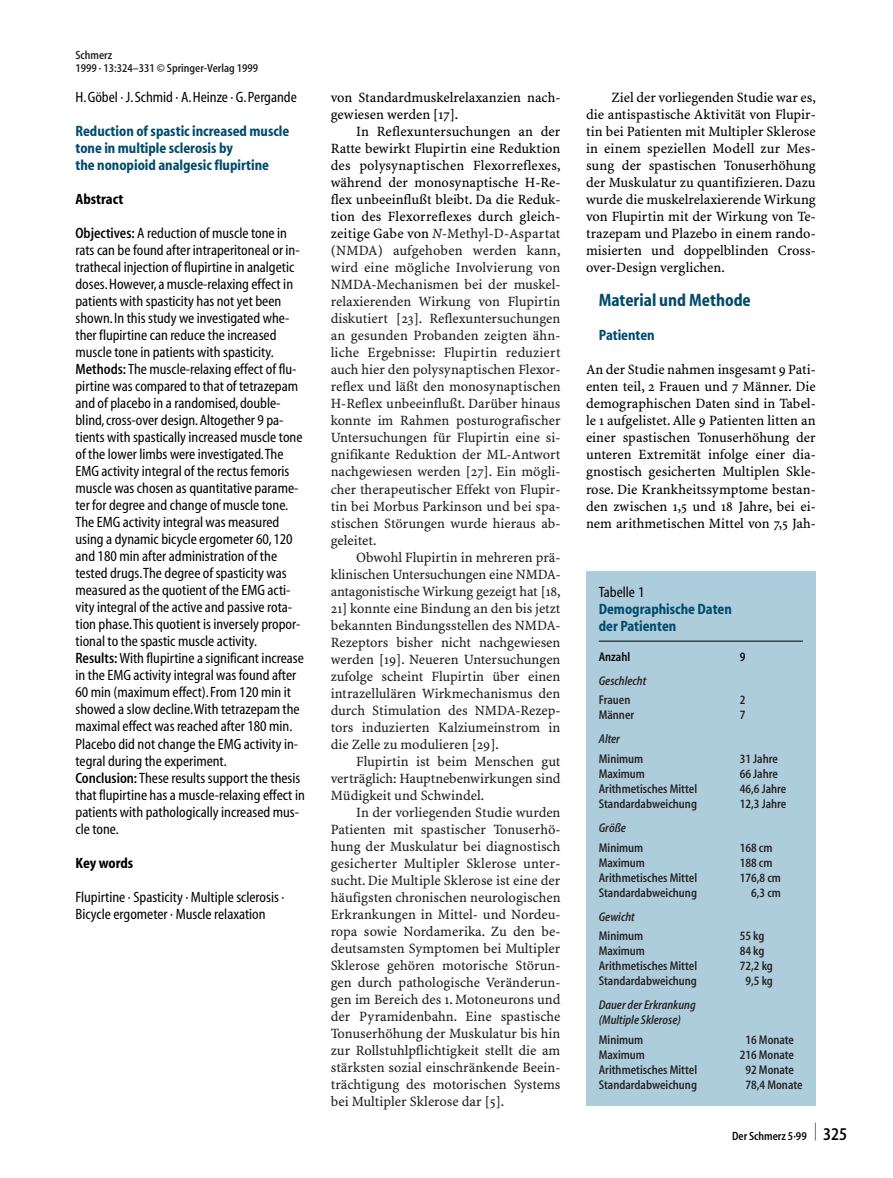
<style>
.page{position:relative;width:893px;height:1178px;background:#fff}
.page>*{position:absolute;margin:0;border:0;box-sizing:border-box;transform-origin:0 0}
.t1{font:18px "Myriad MM 700 400";color:#004b6c}
.t2{font:15px/17px "Myriad MM 400 400";color:#000}
.t3{font:15px/17px "Myriad MM 700 400";color:#004b6c}
.t4{font:15px "Myriad MM 700 400";color:#000}
.t5{font:14.25px/17px "S Minion Plus";color:#231f20;text-align:justify}
.t6{font:14.25px/17px "S Minion Plus";color:#000;text-align:justify}
.t7{font:12.75px "Myriad MM 530 400";color:#231f20}
.t8{font:12.75px/15px "Myriad MM It 530 400";color:#231f20}
.t9{font:12.75px "Myriad MM 530 400";color:#000}
.t10{font:12px/12.8px "Myriad MM 530 400";color:#231f20}
.t11{font:12px "Myriad MM 530 400";color:#000}
.s1{font-family:"Myriad MM 530 400"}
.s2{color:#000}
.s3{font-style:italic}
.s4{font-size:18px}
</style>
<div class="page">
<div style="left:586px;top:571px;width:229px;height:535px;background:#aecddc"></div>
<hr style="left:598px;top:640px;width:204px;height:1px;background:#000">
<p class="t10" style="left:75px;top:50px;width:184px">Schmerz<br>1999 · 13:324–331 © Springer-Verlag 1999</p>
<p class="t2" style="left:75px;top:88px;width:223px">H.Göbel · J.Schmid · A.Heinze · G.Pergande</p>
<p class="t3" style="left:75px;top:124px;width:215px">Reduction of spastic increased muscle tone in multiple sclerosis by<br>the nonopioid analgesic flupirtine</p>
<p class="t4" style="left:75px;top:193px;width:49px">Abstract</p>
<p class="t2" style="left:75px;top:224px;width:231px"><span class="s1">Objectives:</span> A reduction of muscle tone in rats can be found after intraperitoneal or in&shy;trathecal injection of flupirtine in analgetic doses.However,a muscle-relaxing effect in patients with spasticity has not yet been shown.In this study we investigated whe&shy;ther flupirtine can reduce the increased muscle tone in patients with spasticity.<br><span class="s1">Methods:</span> The muscle-relaxing effect of flu&shy;pirtine was compared to that of tetrazepam and of placebo in a randomised,double&shy;blind,cross-over design.Altogether 9 pa&shy;tients with spastically increased muscle tone of the lower limbs were investigated.The EMG activity integral of the rectus femoris muscle was chosen as quantitative parame&shy;ter for degree and change of muscle tone.<br>The EMG activity integral was measured using a dynamic bicycle ergometer 60,120 and 180 min after administration of the tested drugs.The degree of spasticity was measured as the quotient of the EMG acti&shy;vity integral of the active and passive rota&shy;tion phase.This quotient is inversely propor&shy;tional to the spastic muscle activity.<br><span class="s1">Results:</span>With flupirtine a significant increase in the EMG activity integral was found after 60 min (maximum effect).From 120 min it showed a slow decline.With tetrazepam the maximal effect was reached after 180 min.<br>Placebo did not change the EMG activity in&shy;tegral during the experiment.<br><span class="s1">Conclusion:</span> These results support the thesis that flupirtine has a muscle-relaxing effect in patients with pathologically increased mus&shy;cle tone.</p>
<p class="t4" style="left:75px;top:857px;width:59px">Key words</p>
<p class="t2" style="left:75px;top:888px;width:210px">Flupirtine · Spasticity · Multiple sclerosis ·<br>Bicycle ergometer · Muscle relaxation</p>
<p class="t6" style="left:331px;top:90px;width:231px">von Standardmuskelrelaxanzien nach&shy;gewiesen werden [17].</p>
<p class="t5" style="left:331px;top:124px;width:231px;text-indent:26px"><span class="s2">In Reflexuntersuchungen an der Ratte bewirkt Flupirtin eine Reduktion des polysynaptischen Flexorreflexes, während der monosynaptische H-Re&shy;flex unbeeinflußt bleibt. Da die Reduk&shy;tion des Flexorreflexes durch gleich&shy;zeitige Gabe von</span> <span class="s3">N</span>-Methyl-D-Aspartat (NMDA) aufgehoben werden kann, wird eine mögliche Involvierung von NMDA-Mechanismen bei der muskel&shy;relaxierenden Wirkung von Flupirtin diskutiert [23]. Reflexuntersuchungen an gesunden Probanden zeigten ähn&shy;liche Ergebnisse: Flupirtin reduziert auch hier den polysynaptischen Flexor&shy;reflex und läßt den monosynaptischen H-Reflex unbeeinflußt. Darüber hinaus konnte im Rahmen posturografischer Untersuchungen für Flupirtin eine si&shy;gnifikante Reduktion der ML-Antwort nachgewiesen werden [27]. Ein mögli&shy;cher therapeutischer Effekt von Flupir&shy;tin bei Morbus Parkinson und bei spa&shy;stischen Störungen wurde hieraus ab&shy;geleitet.</p>
<p class="t5" style="left:331px;top:549px;width:231px;text-indent:26px">Obwohl Flupirtin in mehreren prä&shy;klinischen Untersuchungen eine NMDA&shy;antagonistische Wirkung gezeigt hat [18, 21] konnte eine Bindung an den bis jetzt bekannten Bindungsstellen des NMDA-Rezeptors bisher nicht nachgewiesen werden [19]. Neueren Untersuchungen zufolge scheint Flupirtin über einen intrazellulären Wirkmechanismus den durch Stimulation des NMDA-Rezep&shy;tors induzierten Kalziumeinstrom in die Zelle zu modulieren [29].</p>
<p class="t5" style="left:331px;top:753px;width:231px;text-indent:26px">Flupirtin ist beim Menschen gut verträglich: Hauptnebenwirkungen sind Müdigkeit und Schwindel.</p>
<p class="t5" style="left:331px;top:804px;width:231px;text-indent:26px">In der vorliegenden Studie wurden Patienten mit spastischer Tonuserhö&shy;hung der Muskulatur bei diagnostisch gesicherter Multipler Sklerose unter&shy;sucht. Die Multiple Sklerose ist eine der häufigsten chronischen neurologischen Erkrankungen in Mittel- und Nordeu&shy;ropa sowie Nordamerika. Zu den be&shy;deutsamsten Symptomen bei Multipler Sklerose gehören motorische Störun&shy;gen durch pathologische Veränderun&shy;gen im Bereich des 1. Motoneurons und der Pyramidenbahn. Eine spastische Tonuserhöhung der Muskulatur bis hin zur Rollstuhlpflichtigkeit stellt die am stärksten sozial einschränkende Beein&shy;trächtigung des motorischen Systems bei Multipler Sklerose dar [5].</p>
<p class="t6" style="left:586px;top:90px;width:231px;text-indent:26px">Ziel der vorliegenden Studie war es, die antispastische Aktivität von Flupir&shy;tin bei Patienten mit Multipler Sklerose in einem speziellen Modell zur Mes&shy;sung der spastischen Tonuserhöhung der Muskulatur zu quantifizieren. Dazu wurde die muskelrelaxierende Wirkung von Flupirtin mit der Wirkung von Te&shy;trazepam und Plazebo in einem rando&shy;misierten und doppelblinden Cross&shy;over-Design verglichen.</p>
<p class="t1" style="left:598px;top:293px;width:154px">Material und Methode</p>
<p class="t3" style="left:598px;top:328px;width:57px">Patienten</p>
<p class="t6" style="left:586px;top:362px;width:231px">An der Studie nahmen insgesamt 9 Pati&shy;enten teil, 2 Frauen und 7 Männer. Die demographischen Daten sind in Tabel&shy;le 1 aufgelistet. Alle 9 Patienten litten an einer spastischen Tonuserhöhung der unteren Extremität infolge einer dia&shy;gnostisch gesicherten Multiplen Skle&shy;rose. Die Krankheitssymptome bestan&shy;den zwischen 1,5 und 18 Jahre, bei ei&shy;nem arithmetischen Mittel von 7,5 Jah-</p>
<p class="t2" style="left:598px;top:583px;width:47px">Tabelle 1</p>
<p class="t3" style="left:598px;top:602px;width:135px">Demographische Daten der Patienten</p>
<p class="t9" style="left:598px;top:652px;width:33px">Anzahl</p>
<p class="t9" style="left:739px;top:652px;width:7px">9</p>
<p class="t8" style="left:598px;top:674px;width:49px">Geschlecht</p>
<p class="t7" style="left:598px;top:695px;width:33px">Frauen</p>
<p class="t7" style="left:739px;top:695px;width:7px">2</p>
<p class="t7" style="left:598px;top:710px;width:37px">Männer</p>
<p class="t7" style="left:739px;top:710px;width:7px">7</p>
<p class="t8" style="left:598px;top:733px;width:23px">Alter</p>
<p class="t7" style="left:598px;top:754px;width:46px">Minimum</p>
<p class="t7" style="left:739px;top:754px;width:40px">31 Jahre</p>
<p class="t7" style="left:598px;top:769px;width:48px">Maximum</p>
<p class="t7" style="left:739px;top:769px;width:40px">66 Jahre</p>
<p class="t7" style="left:598px;top:784px;width:100px">Arithmetisches Mittel</p>
<p class="t7" style="left:739px;top:784px;width:48px">46,6 Jahre</p>
<p class="t7" style="left:598px;top:799px;width:100px">Standardabweichung</p>
<p class="t7" style="left:739px;top:799px;width:48px">12,3 Jahre</p>
<p class="t8" style="left:598px;top:821px;width:29px">Größe</p>
<p class="t7" style="left:598px;top:842px;width:46px">Minimum</p>
<p class="t7" style="left:739px;top:842px;width:34px">168 cm</p>
<p class="t7" style="left:598px;top:857px;width:48px">Maximum</p>
<p class="t7" style="left:739px;top:857px;width:34px">188 cm</p>
<p class="t7" style="left:598px;top:872px;width:100px">Arithmetisches Mittel</p>
<p class="t7" style="left:739px;top:872px;width:43px">176,8 cm</p>
<p class="t7" style="left:598px;top:887px;width:100px">Standardabweichung</p>
<p class="t7" style="left:751px;top:887px;width:31px">6,3 cm</p>
<p class="t8" style="left:598px;top:910px;width:38px">Gewicht</p>
<p class="t7" style="left:598px;top:931px;width:46px">Minimum</p>
<p class="t7" style="left:739px;top:931px;width:26px">55 kg</p>
<p class="t7" style="left:598px;top:946px;width:48px">Maximum</p>
<p class="t7" style="left:739px;top:946px;width:26px">84 kg</p>
<p class="t7" style="left:598px;top:961px;width:100px">Arithmetisches Mittel</p>
<p class="t7" style="left:739px;top:961px;width:35px">72,2 kg</p>
<p class="t7" style="left:598px;top:976px;width:100px">Standardabweichung</p>
<p class="t7" style="left:745px;top:976px;width:29px">9,5 kg</p>
<p class="t8" style="left:598px;top:998px;width:98px">Dauer der Erkrankung (Multiple Sklerose)</p>
<p class="t7" style="left:598px;top:1034px;width:46px">Minimum</p>
<p class="t7" style="left:745px;top:1034px;width:50px">16 Monate</p>
<p class="t7" style="left:598px;top:1049px;width:48px">Maximum</p>
<p class="t7" style="left:739px;top:1049px;width:56px">216 Monate</p>
<p class="t7" style="left:598px;top:1064px;width:100px">Arithmetisches Mittel</p>
<p class="t7" style="left:745px;top:1064px;width:50px">92 Monate</p>
<p class="t7" style="left:598px;top:1079px;width:100px">Standardabweichung</p>
<p class="t7" style="left:745px;top:1079px;width:59px">78,4 Monate</p>
<p class="t11" style="left:732px;top:1131px;width:117px">Der Schmerz 5·99 <sup>|</sup> <span class="s4">325</span></p>
</div>
